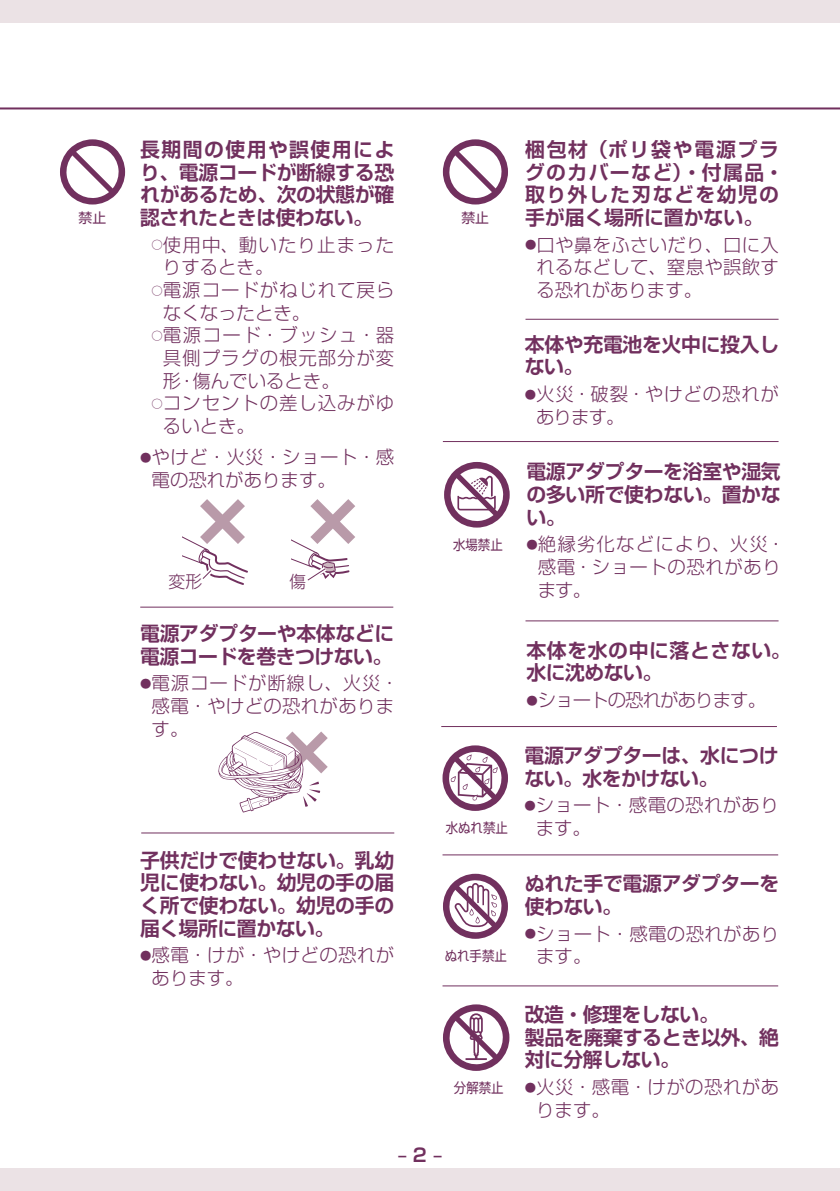
<style>
.page{position:relative;width:840px;height:1191px;background:#fff}
.page>*{position:absolute;margin:0;border:0;box-sizing:border-box;transform-origin:0 0}
.t1{font:19.8px/22.6px "Shin Go Pr 5 De Bold 90 msp RKSJ H";letter-spacing:-.015em;color:#71305e}
.t2{font:19.8px/22.6px "Shin Go Pr 5 De Bold 90 msp RKSJ H";letter-spacing:.075em;color:#71305e}
.t3{font:19.8px/22.6px "Shin Go Pr 5 De Bold 90 msp RKSJ H";letter-spacing:.03em;color:#71305e}
.t4{font:18.4px/22.6px "Shin Go Pr 5 Light 90 msp RKSJ H";letter-spacing:.02em;color:#71305e}
.t5{font:18.4px/22.6px "Shin Go Pr 5 Light 90 msp RKSJ H";letter-spacing:.05em;color:#71305e}
.t6{font:18.4px/22.6px "Shin Go Pr 5 Light 90 msp RKSJ H";color:#71305e}
.t7{font:18.4px/22.6px "Shin Go Pr 5 Light 90 msp RKSJ H";letter-spacing:.06em;color:#71305e}
.t8{font:18.4px "Shin Go Pr 5 Light 90 msp RKSJ H";letter-spacing:-.05em;color:#71305e}
.t9{font:18.4px "Shin Go Pr 5 De Bold 90 msp RKSJ H";color:#71305e}
.t10{font:17px "Shin Go Pr 5 Light 90 msp RKSJ H";color:#71305e}
.t11{font:13.8px "Shin Go Pr 5 Regular 90 msp RKSJ H";color:#71305e;scale:.9 1}
.t12{font:13.8px "Shin Go Pr 5 Regular 90 msp RKSJ H";color:#71305e}
.s1{font-size:11.4px}
</style>
<div class="page">
<svg style="left:60px;top:139px;width:65px;height:65px"></svg>
<svg style="left:443px;top:139px;width:65px;height:65px"></svg>
<hr style="left:140px;top:606px;width:253px;height:1px;background:#71305e">
<hr style="left:141px;top:832px;width:253px;height:1px;background:#71305e">
<svg style="left:443px;top:745px;width:65px;height:66px"></svg>
<hr style="left:443px;top:985px;width:335px;height:1px;background:#71305e">
<hr style="left:443px;top:854px;width:335px;height:1px;background:#71305e">
<svg style="left:443px;top:873px;width:65px;height:65px"></svg>
<svg style="left:443px;top:1004px;width:66px;height:66px"></svg>
<hr style="left:441px;top:726px;width:336px;height:1px;background:#71305e">
<svg style="left:444px;top:462px;width:66px;height:65px"></svg>
<hr style="left:443px;top:441px;width:336px;height:1px;background:#71305e">
<hr style="left:526px;top:620px;width:253px;height:1px;background:#71305e">
<hr style="left:526px;top:319px;width:253px;height:1px;background:#71305e">
<svg style="left:218px;top:731px;width:110px;height:81px"></svg>
<svg style="left:182px;top:499px;width:66px;height:86px"></svg>
<svg style="left:292px;top:499px;width:63px;height:82px"></svg>
<div style="left:0;top:1168px;width:840px;height:22px;background:#ebe2e5"></div>
<div style="left:0;top:0;width:840px;height:22px;background:#ebe2e5"></div>
<hr style="left:0;top:107px;width:840px;height:2px;background:#71305e">
<p class="t1" style="left:140px;top:141px;width:256px;text-align:justify">長期間の使用や誤使用により、電源コードが断線する恐れがあるため、次の状態が確認されたときは使わない。</p>
<p class="t7" style="left:163px;top:236px;width:233px;text-indent:-11px"><span class="s1">○</span>使用中、動いたり止まったりするとき。</p>
<p class="t5" style="left:163px;top:281px;width:233px;text-indent:-11px"><span class="s1">○</span>電源コードがねじれて戻らなくなったとき。</p>
<p class="t4" style="left:163px;top:326px;width:233px;text-align:justify;text-indent:-11px"><span class="s1">○</span>電源コード・ブッシュ・器具側プラグの根元部分が変形・傷んでいるとき。</p>
<p class="t5" style="left:163px;top:394px;width:233px;text-indent:-11px"><span class="s1">○</span>コンセントの差し込みがゆるいとき。</p>
<p class="t6" style="left:152px;top:448px;width:244px;text-indent:-11px"><span class="s1">●</span>やけど・火災・ショート・感電の恐れがあります。</p>
<p class="t12" style="left:79px;top:212px;width:29px">禁止</p>
<p class="t12" style="left:462px;top:212px;width:29px">禁止</p>
<p class="t10" style="left:168px;top:575px;width:36px">変形</p>
<p class="t10" style="left:289px;top:575px;width:19px">傷</p>
<p class="t1" style="left:140px;top:625px;width:255px">電源アダプターや本体などに電源コードを巻きつけない。</p>
<p class="t4" style="left:152px;top:674px;width:249px;text-indent:-11px"><span class="s1">●</span>電源コードが断線し、火災・感電・やけどの恐れがあります。</p>
<p class="t11" style="left:453px;top:539px;width:57px">水場禁止</p>
<p class="t2" style="left:525px;top:141px;width:260px">梱包材（ポリ袋や電源プラグのカバーなど）・付属品・取り外した刃などを幼児の手が届く場所に置かない。</p>
<p class="t4" style="left:536px;top:236px;width:244px;text-align:justify;text-indent:-11px"><span class="s1">●</span>口や鼻をふさいだり、口に入れるなどして、窒息や誤飲する恐れがあります。</p>
<p class="t1" style="left:525px;top:335px;width:256px">本体や充電池を火中に投入しない。</p>
<p class="t5" style="left:536px;top:385px;width:244px;text-indent:-11px"><span class="s1">●</span>火災・破裂・やけどの恐れがあります。</p>
<p class="t1" style="left:526px;top:463px;width:256px;text-align:justify">電源アダプターを浴室や湿気の多い所で使わない。置かない。</p>
<p class="t4" style="left:538px;top:535px;width:249px;text-indent:-11px"><span class="s1">●</span>絶縁劣化などにより、火災・感電・ショートの恐れがあります。</p>
<p class="t3" style="left:526px;top:641px;width:266px">本体を水の中に落とさない。水に沈めない。</p>
<p class="t8" style="left:526px;top:693px;width:241px"><span class="s1">●</span>ショートの恐れがあります。</p>
<p class="t1" style="left:524px;top:746px;width:256px">電源アダプターは、水につけない。水をかけない。</p>
<p class="t4" style="left:524px;top:796px;width:256px"><span class="s1">●</span>ショート・感電の恐れがあり</p>
<p class="t1" style="left:140px;top:851px;width:255px;text-align:justify">子供だけで使わせない。乳幼児に使わない。幼児の手の届く所で使わない。幼児の手の届く場所に置かない。</p>
<p class="t4" style="left:152px;top:946px;width:244px;text-indent:-11px"><span class="s1">●</span>感電・けが・やけどの恐れがあります。</p>
<p class="t11" style="left:446px;top:822px;width:70px">水ぬれ禁止</p>
<p class="t4" style="left:536px;top:819px;width:57px">ます。</p>
<p class="t1" style="left:525px;top:875px;width:256px">ぬれた手で電源アダプターを使わない。</p>
<p class="t4" style="left:525px;top:924px;width:256px"><span class="s1">●</span>ショート・感電の恐れがあり</p>
<p class="t11" style="left:445px;top:950px;width:70px">ぬれ手禁止</p>
<p class="t4" style="left:536px;top:947px;width:57px">ます。</p>
<p class="t11" style="left:454px;top:1082px;width:57px">分解禁止</p>
<p class="t1" style="left:525px;top:1005px;width:256px">改造・修理をしない。<br>製品を廃棄するとき以外、絶対に分解しない。</p>
<p class="t4" style="left:536px;top:1078px;width:244px;text-indent:-11px"><span class="s1">●</span>火災・感電・けがの恐れがあります。</p>
<p class="t9" style="left:398px;top:1148px;width:46px">‒ 2 ‒</p>
</div>
